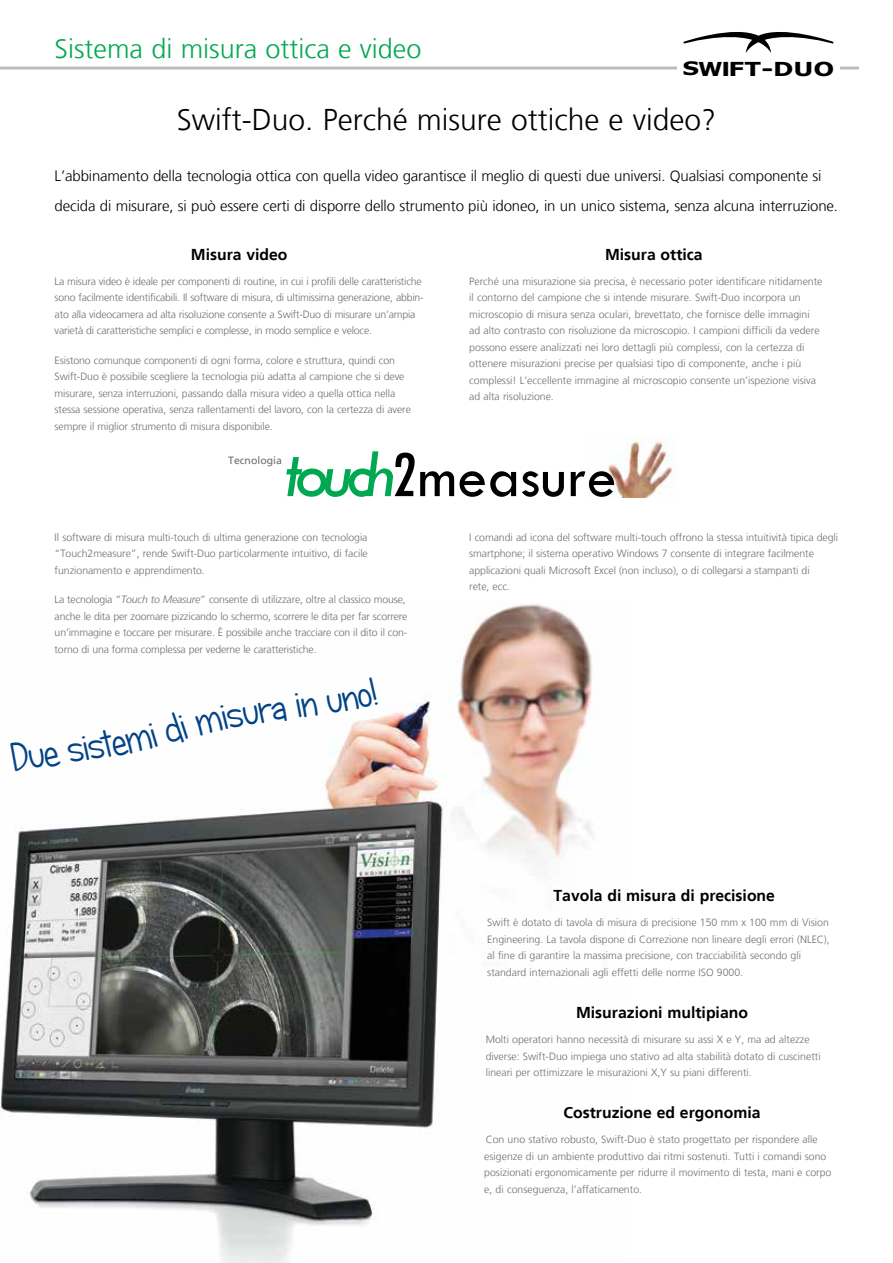
<style>
.page{position:relative;width:893px;height:1263px;background:#fff}
.page>*{position:absolute;margin:0;border:0;box-sizing:border-box;transform-origin:0 0}
.t1{font:60px "Tw Cen";color:#000}
.t2{font:38.85px "Candy Round BTN";color:#014386}
.t3{font:300 30px "Frutiger LT";color:#000}
.t4{font:300 27px "Frutiger LT";color:#00a851}
.t5{font:700 19.35px "Verdana";color:#000;scale:1.12 1}
.t6{font:700 15.75px "Frutiger LT";color:#000}
.t7{font:300 15px/30px "Frutiger LT";letter-spacing:-.01em;color:#000}
.t8{font:300 10.5px/16.5px "Frutiger LT";color:#6d6e71}
.t9{font:300 10.5px/16.5px "Frutiger LT";letter-spacing:-.02em;color:#6d6e71}
.t10{font:10.5px "Frutiger LT";color:#6d6e71}
.s1{font-size:18.75px}
.s2{font-family:"Arial";font-size:19.65px}
.s3{font-style:italic;font-size:69px;color:#00a851}
.s4{font-stretch:condensed;font-size:69px}
.s5{font-style:italic}
</style>
<div class="page">
<img style="left:0;top:604px;width:592px;height:659px">
<hr style="left:0;top:67px;width:859px;height:3px;background:#bcbec0">
<div style="left:678px;top:27px;width:162px;height:53px;background:#fff"></div>
<svg style="left:684px;top:32px;width:149px;height:21px"></svg>
<img style="left:607px;top:436px;width:70px;height:61px">
<svg style="left:99px;top:712px;width:89px;height:45px"></svg>
<svg style="left:195px;top:701px;width:79px;height:35px"></svg>
<svg style="left:342px;top:677px;width:37px;height:34px"></svg>
<h3 class="t4" style="left:55px;top:33px;width:368px">Sistema di misura ottica e video</h3>
<h3 class="t5" style="left:682px;top:56px;width:137px"><span class="s1">S</span> W <span class="s2">I</span>FT-DUO</h3>
<h3 class="t3" style="left:177px;top:103px;width:541px">Swift-Duo. Perché misure ottiche e video?</h3>
<p class="t7" style="left:55px;top:161px;width:785px">L’abbinamento della tecnologia ottica con quella video garantisce il meglio di questi due universi. Qualsiasi componente si decida di misurare, si può essere certi di disporre dello strumento più idoneo, in un unico sistema, senza alcuna interruzione.</p>
<h3 class="t6" style="left:191px;top:245px;width:98px">Misura video</h3>
<p class="t9" style="left:55px;top:273px;width:370px">La misura video è ideale per componenti di routine, in cui i profili delle caratteristiche sono facilmente identificabili. Il software di misura, di ultimissima generazione, abbin&shy;ato alla videocamera ad alta risoluzione consente a Swift-Duo di misurare un’ampia varietà di caratteristiche semplici e complesse, in modo semplice e veloce.</p>
<p class="t8" style="left:55px;top:352px;width:358px">Esistono comunque componenti di ogni forma, colore e struttura, quindi con Swift-Duo è possibile scegliere la tecnologia più adatta al campione che si deve misurare, senza interruzioni, passando dalla misura video a quella ottica nella stessa sessione operativa, senza rallentamenti del lavoro, con la certezza di avere sempre il miglior strumento di misura disponibile.</p>
<h3 class="t6" style="left:605px;top:245px;width:99px">Misura ottica</h3>
<p class="t8" style="left:469px;top:273px;width:355px">Perché una misurazione sia precisa, è necessario poter identificare nitidamente il contorno del campione che si intende misurare. Swift-Duo incorpora un microscopio di misura senza oculari, brevettato, che fornisce delle immagini ad alto contrasto con risoluzione da microscopio. I campioni difficili da vedere possono essere analizzati nei loro dettagli più complessi, con la certezza di ottenere misurazioni precise per qualsiasi tipo di componente, anche i più complessi! L’eccellente immagine al microscopio consente un’ispezione visiva ad alta risoluzione.</p>
<h1 class="t1" style="left:283px;top:441px;width:335px"><span class="s3">touch</span><span class="s4">2</span>measure</h1>
<p class="t10" style="left:228px;top:455px;width:55px">Tecnologia</p>
<p class="t8" style="left:55px;top:529px;width:315px;text-align:justify">Il software di misura multi-touch di ultima generazione con tecnologia “Touch2measure”, rende Swift-Duo particolarmente intuitivo, di facile funzionamento e apprendimento.</p>
<p class="t8" style="left:55px;top:591px;width:354px">La tecnologia “<span class="s5">Touch to Measure</span>” consente di utilizzare, oltre al classico mouse, anche le dita per zoomare pizzicando lo schermo, scorrere le dita per far scorrere un’immagine e toccare per misurare. È possibile anche tracciare con il dito il con&shy;torno di una forma complessa per vederne le caratteristiche.</p>
<h2 class="t2" style="left:8px;top:736px;width:95px;rotate:-9deg">Due sis</h2>
<h2 class="t2" style="left:268px;top:685px;width:74px;rotate:-8deg">ainu</h2>
<p class="t8" style="left:469px;top:529px;width:370px">I comandi ad icona del software multi-touch offrono la stessa intuitività tipica degli smartphone; il sistema operativo Windows 7 consente di integrare facilmente applicazioni quali Microsoft Excel (non incluso), o di collegarsi a stampanti di<br>rete, ecc.</p>
<h3 class="t6" style="left:554px;top:887px;width:223px">Tavola di misura di precisione</h3>
<p class="t8" style="left:487px;top:915px;width:344px">Swift è dotato di tavola di misura di precisione 150 mm x 100 mm di Vision Engineering. La tavola dispone di Correzione non lineare degli errori (NLEC), al fine di garantire la massima precisione, con tracciabilità secondo gli standard internazionali agli effetti delle norme ISO 9000.</p>
<h3 class="t6" style="left:576px;top:1003px;width:173px">Misurazioni multipiano</h3>
<p class="t8" style="left:486px;top:1031px;width:336px">Molti operatori hanno necessità di misurare su assi X e Y, ma ad altezze diverse: Swift-Duo impiega uno stativo ad alta stabilità dotato di cuscinetti lineari per ottimizzare le misurazioni X,Y su piani differenti.</p>
<h3 class="t6" style="left:564px;top:1104px;width:198px">Costruzione ed ergonomia</h3>
<p class="t8" style="left:484px;top:1132px;width:349px">Con uno stativo robusto, Swift-Duo è stato progettato per rispondere alle esigenze di un ambiente produttivo dai ritmi sostenuti. Tutti i comandi sono posizionati ergonomicamente per ridurre il movimento di testa, mani e corpo e, di conseguenza, l’affaticamento.</p>
</div>
